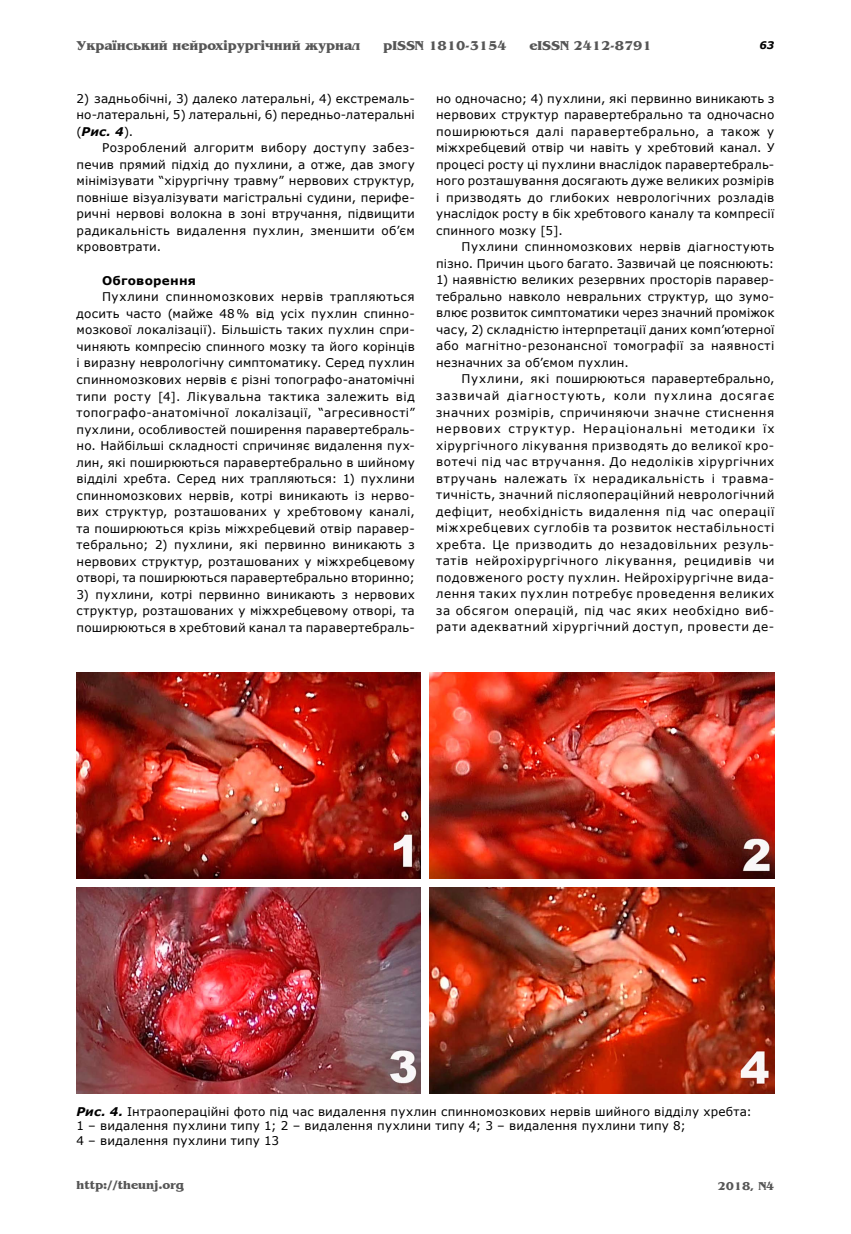
<style>
.page{position:relative;width:851px;height:1234px;background:#fff}
.page>*{position:absolute;margin:0;border:0;box-sizing:border-box;transform-origin:0 0}
.t1{font:700 13.5px "Benguiat";color:#565656}
.t2{font:12px/16.5px "Verdana";letter-spacing:.02em;color:#000;text-align:justify}
.t3{font:700 12px "Benguiat";color:#565656}
.t4{font:700 12px "Verdana";letter-spacing:.02em;color:#000}
.t5{font:italic 700 10.5px "Verdana";color:#000}
.s1{font-weight:700;font-style:italic}
</style>
<div class="page">
<img style="left:76px;top:672px;width:345px;height:206px">
<img style="left:429px;top:672px;width:345px;height:206px">
<img style="left:76px;top:887px;width:345px;height:206px">
<img style="left:429px;top:887px;width:345px;height:206px">
<p class="t1" style="left:77px;top:38px;width:285px">Український нейрохірургічний журнал</p>
<p class="t1" style="left:383px;top:38px;width:125px">pISSN 1810-3154</p>
<p class="t1" style="left:529px;top:38px;width:124px">eISSN 2412-8791</p>
<p class="t5" style="left:759px;top:39px;width:16px">63</p>
<p class="t2" style="left:76px;top:90px;width:340px">2) задньобічні, 3) далеко латеральні, 4) екстремаль&shy;но-латеральні, 5) латеральні, 6) передньо-латеральні (<span class="s1">Рис. 4</span>).</p>
<p class="t2" style="left:76px;top:139px;width:340px;text-indent:26px">Розроблений алгоритм вибору доступу забез&shy;печив прямий підхід до пухлини, а отже, дав змогу мінімізувати “хірургічну травму” нервових структур, повніше візуалізувати магістральні судини, перифе&shy;ричні нервові волокна в зоні втручання, підвищити радикальність видалення пухлин, зменшити об’єм крововтрати.</p>
<p class="t4" style="left:102px;top:273px;width:95px">Обговорення</p>
<p class="t2" style="left:76px;top:288px;width:340px;text-indent:26px">Пухлини спинномозкових нервів трапляються досить часто (майже 48% від усіх пухлин спинно&shy;мозкової локалізації). Більшість таких пухлин спри&shy;чиняють компресію спинного мозку та його корінців і виразну неврологічну симптоматику. Серед пухлин спинномозкових нервів є різні топографо-анатомічні типи росту [4]. Лікувальна тактика залежить від топографо-анатомічної локалізації, “агресивності” пухлини, особливостей поширення паравертебраль&shy;но. Найбільші складності спричиняє видалення пух&shy;лин, які поширюються паравертебрально в шийному відділі хребта. Серед них трапляються: 1) пухлини спинномозкових нервів, котрі виникають із нерво&shy;вих структур, розташованих у хребтовому каналі, та поширюються крізь міжхребцевий отвір паравер&shy;тебрально; 2) пухлини, які первинно виникають з нервових структур, розташованих у міжхребцевому отворі, та поширюються паравертебрально вторинно;</p>
<p class="t2" style="left:76px;top:585px;width:340px">3) пухлини, котрі первинно виникають з нервових структур, розташованих у міжхребцевому отворі, та поширюються в хребтовий канал та паравертебраль-</p>
<p class="t2" style="left:436px;top:90px;width:340px">но одночасно; 4) пухлини, які первинно виникають з нервових структур паравертебрально та одночасно поширюються далі паравертебрально, а також у міжхребцевий отвір чи навіть у хребтовий канал. У процесі росту ці пухлини внаслідок паравертебраль&shy;ного розташування досягають дуже великих розмірів і призводять до глибоких неврологічних розладів унаслідок росту в бік хребтового каналу та компресії спинного мозку [5].</p>
<p class="t2" style="left:436px;top:238px;width:340px;text-align:right">Пухлини спинномозкових нервів діагностують пізно. Причин цього багато. Зазвичай це пояснюють:</p>
<p class="t2" style="left:436px;top:271px;width:340px">1) наявністю великих резервних просторів паравер&shy;тебрально навколо невральних структур, що зумо&shy;влює розвиток симптоматики через значний проміжок часу, 2) складністю інтерпретації даних комп’ютерної або магнітно-резонансної томографії за наявності незначних за об’ємом пухлин.</p>
<p class="t2" style="left:436px;top:370px;width:340px;text-indent:26px">Пухлини, які поширюються паравертебрально, зазвичай діагностують, коли пухлина досягає значних розмірів, спричиняючи значне стиснення нервових структур. Нераціональні методики їх хірургічного лікування призводять до великої кро&shy;вотечі під час втручання. До недоліків хірургічних втручань належать їх нерадикальність і травма&shy;тичність, значний післяопераційний неврологічний дефіцит, необхідність видалення під час операції міжхребцевих суглобів та розвиток нестабільності хребта. Це призводить до незадовільних резуль&shy;татів нейрохірургічного лікування, рецидивів чи подовженого росту пухлин. Нейрохірургічне вида&shy;лення таких пухлин потребує проведення великих за обсягом операцій, під час яких необхідно виб&shy;рати адекватний хірургічний доступ, провести де-</p>
<p class="t2" style="left:76px;top:1103px;width:677px;line-height:14.4px;text-align:left"><span class="s1">Рис. 4.</span> Інтраопераційні фото під час видалення пухлин спинномозкових нервів шийного відділу хребта:<br>1 – видалення пухлини типу 1; 2 – видалення пухлини типу 4; 3 – видалення пухлини типу 8;<br>4 – видалення пухлини типу 13</p>
<p class="t3" style="left:77px;top:1178px;width:109px">http://theunj.org</p>
<p class="t3" style="left:717px;top:1179px;width:58px">2018, N4</p>
</div>
